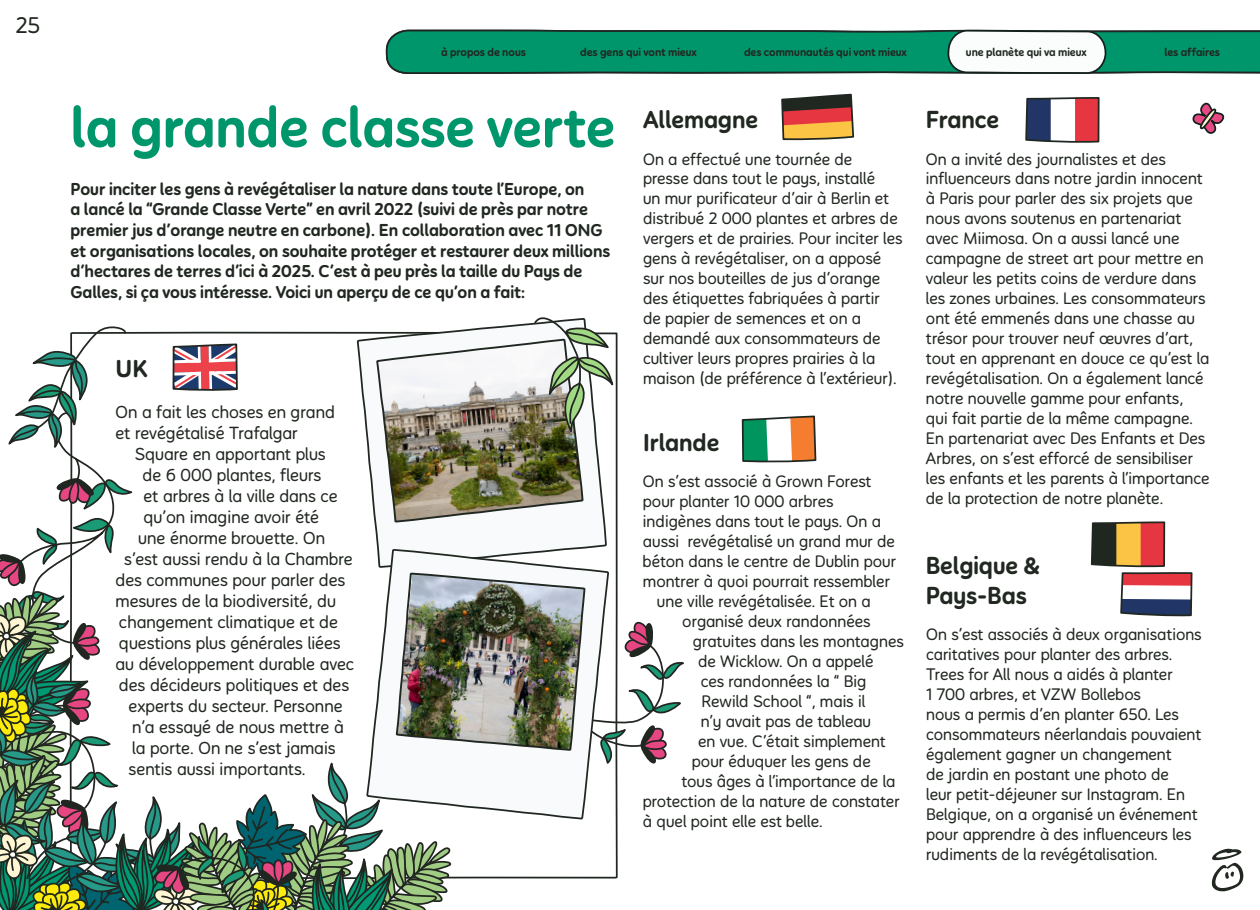
<style>
.page{position:relative;width:1260px;height:910px;background:#fff}
.page>*{position:absolute;margin:0;border:0;box-sizing:border-box;transform-origin:0 0}
.title_double_line{font:700 56.88px "Innocent";letter-spacing:-.005em;color:#00966c}
.subheading{font:700 24.5px "Innocent";color:#212721}
.t1{font:300 22.75px "Innocent";color:#212721}
._15pt_bodycopy{font:300 17.5px "Innocent";color:#212721}
._15pt_bodycopy-2{font:700 17.24px/20.7px "Innocent";color:#212721}
._15pt_bodycopy-3{font:300 16.62px/19.9px "Innocent";color:#212721}
.subheading-2{font:700 11.38px "Innocent";color:#212721}
</style>
<div class="page">
<svg style="left:1212px;top:849px;width:31px;height:43px"></svg>
<svg style="left:781px;top:93px;width:74px;height:48px;background:#ae7351"></svg>
<svg style="left:1025px;top:97px;width:75px;height:46px"></svg>
<svg style="left:741px;top:415px;width:76px;height:48px"></svg>
<svg style="left:1090px;top:521px;width:103px;height:96px"></svg>
<svg style="left:1192px;top:102px;width:33px;height:32px"></svg>
<img style="left:0;top:317px;width:684px;height:593px">
<svg style="left:385px;top:29px;width:875px;height:45px"></svg>
<p class="t1" style="left:16px;top:11px;width:26px">25</p>
<p class="subheading-2" style="left:441px;top:45px;width:86px">à propos de nous</p>
<p class="subheading-2" style="left:580px;top:45px;width:118px">des gens qui vont mieux</p>
<p class="subheading-2" style="left:744px;top:45px;width:164px">des communautés qui vont mieux</p>
<p class="subheading-2" style="left:966px;top:45px;width:122px">une planète qui va mieux</p>
<p class="subheading-2" style="left:1164px;top:45px;width:57px">les affaires</p>
<p class="title_double_line" style="left:71px;top:92px;width:546px">la grande classe verte</p>
<p class="_15pt_bodycopy-2" style="left:71px;top:178px;width:541px">Pour inciter les gens à revégétaliser la nature dans toute l’Europe, on<br>a lancé la “Grande Classe Verte” en avril 2022 (suivi de près par notre premier jus d’orange neutre en carbone). En collaboration avec 11 ONG et organisations locales, on souhaite protéger et restaurer deux millions d’hectares de terres d’ici à 2025. C’est à peu près la taille du Pays de Galles, si ça vous intéresse. Voici un aperçu de ce qu’on a fait:</p>
<p class="subheading" style="left:115px;top:353px;width:33px">UK</p>
<p class="_15pt_bodycopy" style="left:115px;top:401px;width:221px">On a fait les choses en grand</p>
<p class="_15pt_bodycopy" style="left:115px;top:422px;width:184px">et revégétalisé Trafalgar</p>
<p class="_15pt_bodycopy" style="left:135px;top:443px;width:193px">Square en apportant plus</p>
<p class="_15pt_bodycopy" style="left:143px;top:464px;width:180px">de 6 000 plantes, fleurs</p>
<p class="_15pt_bodycopy" style="left:143px;top:485px;width:196px">et arbres à la ville dans ce</p>
<p class="_15pt_bodycopy" style="left:143px;top:506px;width:177px">qu’on imagine avoir été</p>
<p class="_15pt_bodycopy" style="left:138px;top:527px;width:188px">une énorme brouette. On</p>
<p class="_15pt_bodycopy" style="left:124px;top:548px;width:230px">s’est aussi rendu à la Chambre</p>
<p class="_15pt_bodycopy" style="left:115px;top:569px;width:231px">des communes pour parler des</p>
<p class="_15pt_bodycopy" style="left:115px;top:590px;width:222px">mesures de la biodiversité, du</p>
<p class="_15pt_bodycopy" style="left:119px;top:611px;width:221px">changement climatique et de</p>
<p class="_15pt_bodycopy" style="left:119px;top:632px;width:223px">questions plus générales liées</p>
<p class="_15pt_bodycopy" style="left:115px;top:653px;width:240px">au développement durable avec</p>
<p class="_15pt_bodycopy" style="left:119px;top:674px;width:232px">des décideurs politiques et des</p>
<p class="_15pt_bodycopy" style="left:129px;top:695px;width:216px">experts du secteur. Personne</p>
<p class="_15pt_bodycopy" style="left:132px;top:716px;width:213px">n’a essayé de nous mettre à</p>
<p class="_15pt_bodycopy" style="left:132px;top:737px;width:205px">la porte. On ne s’est jamais</p>
<p class="_15pt_bodycopy" style="left:129px;top:758px;width:178px">sentis aussi importants.</p>
<p class="subheading" style="left:643px;top:104px;width:116px">Allemagne</p>
<p class="subheading" style="left:926px;top:104px;width:75px">France</p>
<p class="_15pt_bodycopy-3" style="left:643px;top:148px;width:261px">On a effectué une tournée de<br>presse dans tout le pays, installé<br>un mur purificateur d’air à Berlin et distribué 2 000 plantes et arbres de vergers et de prairies. Pour inciter les gens à revégétaliser, on a apposé sur nos bouteilles de jus d’orange des étiquettes fabriquées à partir<br>de papier de semences et on a demandé aux consommateurs de cultiver leurs propres prairies à la maison (de préférence à l’extérieur).</p>
<p class="_15pt_bodycopy-3" style="left:926px;top:148px;width:285px">On a invité des journalistes et des influenceurs dans notre jardin innocent à Paris pour parler des six projets que nous avons soutenus en partenariat avec Miimosa. On a aussi lancé une campagne de street art pour mettre en valeur les petits coins de verdure dans les zones urbaines. Les consommateurs ont été emmenés dans une chasse au trésor pour trouver neuf œuvres d’art, tout en apprenant en douce ce qu’est la revégétalisation. On a également lancé notre nouvelle gamme pour enfants,<br>qui fait partie de la même campagne.<br>En partenariat avec Des Enfants et Des Arbres, on s’est efforcé de sensibiliser les enfants et les parents à l’importance de la protection de notre planète.</p>
<p class="subheading" style="left:643px;top:427px;width:78px">Irlande</p>
<p class="_15pt_bodycopy-3" style="left:643px;top:471px;width:230px">On s’est associé à Grown Forest</p>
<p class="_15pt_bodycopy-3" style="left:643px;top:491px;width:192px">pour planter 10 000 arbres</p>
<p class="_15pt_bodycopy-3" style="left:643px;top:511px;width:240px">indigènes dans tout le pays. On a</p>
<p class="_15pt_bodycopy-3" style="left:643px;top:531px;width:254px">aussi revégétalisé un grand mur de</p>
<p class="_15pt_bodycopy-3" style="left:643px;top:551px;width:255px">béton dans le centre de Dublin pour</p>
<p class="_15pt_bodycopy-3" style="left:643px;top:571px;width:249px">montrer à quoi pourrait ressembler</p>
<p class="_15pt_bodycopy-3" style="left:657px;top:591px;width:215px">une ville revégétalisée. Et on a</p>
<p class="_15pt_bodycopy-3" style="left:682px;top:611px;width:190px">organisé deux randonnées</p>
<p class="_15pt_bodycopy-3" style="left:693px;top:631px;width:213px">gratuites dans les montagnes</p>
<p class="_15pt_bodycopy-3" style="left:698px;top:651px;width:177px">de Wicklow. On a appelé</p>
<p class="_15pt_bodycopy-3" style="left:701px;top:671px;width:167px">ces randonnées la “ Big</p>
<p class="_15pt_bodycopy-3" style="left:702px;top:691px;width:165px">Rewild School “, mais il</p>
<p class="_15pt_bodycopy-3" style="left:701px;top:711px;width:172px">n’y avait pas de tableau</p>
<p class="_15pt_bodycopy-3" style="left:698px;top:731px;width:189px">en vue. C’était simplement</p>
<p class="_15pt_bodycopy-3" style="left:692px;top:751px;width:180px">pour éduquer les gens de</p>
<p class="_15pt_bodycopy-3" style="left:681px;top:770px;width:215px">tous âges à l’importance de la</p>
<p class="_15pt_bodycopy-3" style="left:643px;top:790px;width:258px">protection de la nature de constater</p>
<p class="_15pt_bodycopy-3" style="left:643px;top:810px;width:181px">à quel point elle est belle.</p>
<p class="subheading" style="left:926px;top:550px;width:116px">Belgique &amp;</p>
<p class="subheading" style="left:926px;top:580px;width:102px">Pays-Bas</p>
<p class="_15pt_bodycopy-3" style="left:926px;top:624px;width:277px">On s’est associés à deux organisations caritatives pour planter des arbres.<br>Trees for All nous a aidés à planter<br>1 700 arbres, et VZW Bollebos<br>nous a permis d’en planter 650. Les consommateurs néerlandais pouvaient également gagner un changement<br>de jardin en postant une photo de<br>leur petit-déjeuner sur Instagram. En Belgique, on a organisé un événement pour apprendre à des influenceurs les rudiments de la revégétalisation.</p>
</div>
